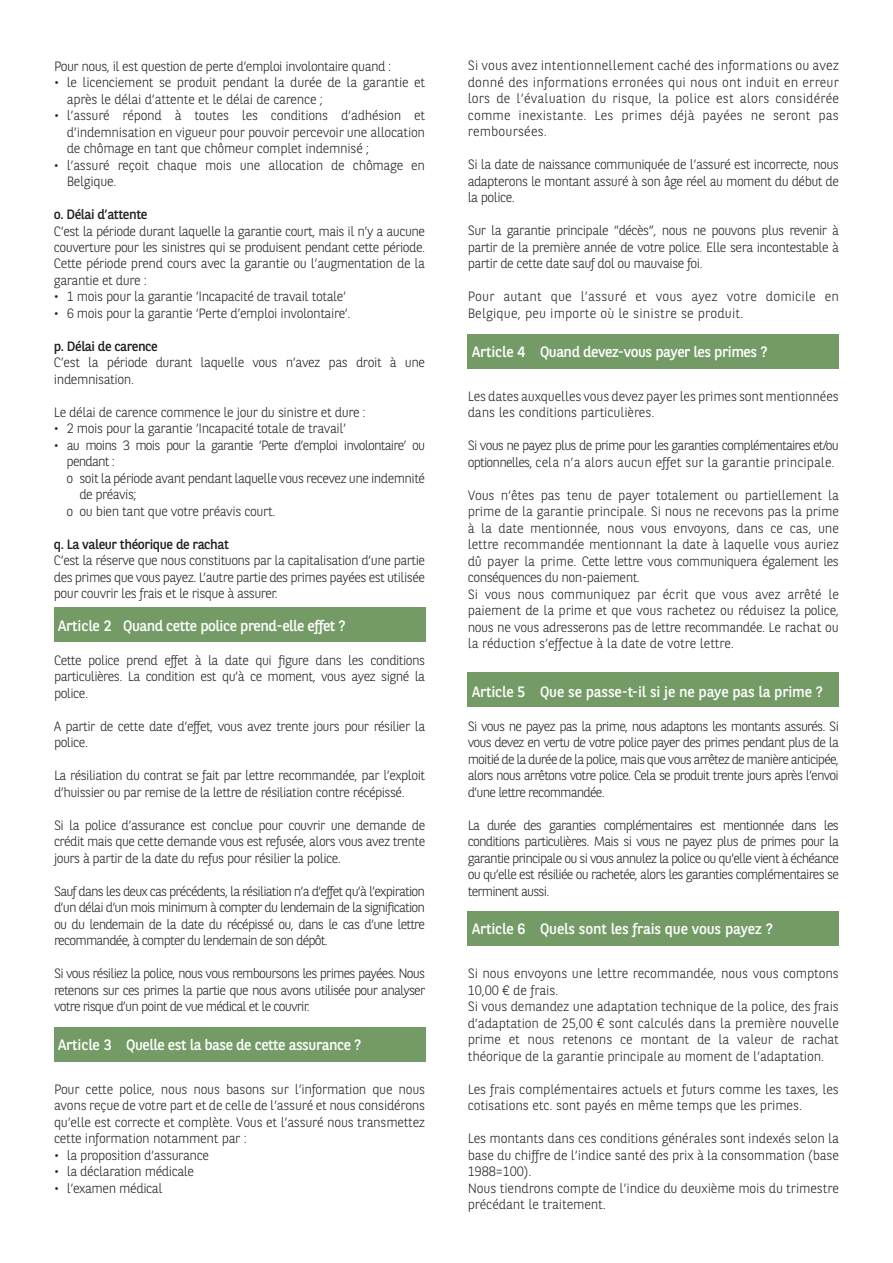
<style>
.page{position:relative;width:893px;height:1263px;background:#fff}
.page>*{position:absolute;margin:0;border:0;box-sizing:border-box;transform-origin:0 0}
.t1{font:15px "BNPP Sans";letter-spacing:-.03em;color:#fff}
.t2{font:15px "BNPP Sans";letter-spacing:-.01em;color:#fff}
.t3{font:300 13.5px/16.5px "BNPP Sans";letter-spacing:-.02em;color:#231f20;text-align:justify}
.t4{font:300 13.5px/16.5px "BNPP Sans";letter-spacing:-.04em;color:#231f20}
.t5{font:300 13.5px/16.5px "BNPP Sans";letter-spacing:-.06em;color:#231f20}
.t6{font:300 13.5px/16.5px "BNPP Sans";letter-spacing:.01em;color:#231f20}
.t7{font:13.5px "BNPP Sans";letter-spacing:-.03em;color:#231f20}
</style>
<div class="page">
<div style="left:54px;top:608px;width:371px;height:34px;background:#749b66"></div>
<div style="left:54px;top:1028px;width:371px;height:34px;background:#749b66"></div>
<div style="left:468px;top:334px;width:371px;height:35px;background:#749b66"></div>
<div style="left:468px;top:672px;width:371px;height:34px;background:#749b66"></div>
<div style="left:468px;top:911px;width:371px;height:35px;background:#749b66"></div>
<p class="t4" style="left:54px;top:57px;width:339px">Pour nous, il est question de perte d’emploi involontaire quand :</p>
<p class="t3" style="left:67px;top:73px;width:360px;text-indent:-13px">• le licenciement se produit pendant la durée de la garantie et après le délai d’attente et le délai de carence ;</p>
<p class="t3" style="left:67px;top:106px;width:360px;text-indent:-13px">• l’assuré répond à toutes les conditions d’adhésion et d’indemnisation en vigueur pour pouvoir percevoir une allocation de chômage en tant que chômeur complet indemnisé ;</p>
<p class="t3" style="left:67px;top:156px;width:360px;text-indent:-13px">• l’assuré reçoit chaque mois une allocation de chômage en<br>Belgique.</p>
<p class="t7" style="left:54px;top:205px;width:95px">o. Délai d’attente</p>
<p class="t3" style="left:54px;top:222px;width:373px">C’est la période durant laquelle la garantie court, mais il n’y a aucune couverture pour les sinistres qui se produisent pendant cette période.<br>Cette période prend cours avec la garantie ou l’augmentation de la garantie et dure :</p>
<p class="t3" style="left:54px;top:288px;width:294px">• 1 mois pour la garantie ‘Incapacité de travail totale’</p>
<p class="t3" style="left:54px;top:304px;width:298px">• 6 mois pour la garantie ‘Perte d’emploi involontaire’.</p>
<p class="t7" style="left:54px;top:337px;width:105px">p. Délai de carence</p>
<p class="t3" style="left:54px;top:354px;width:373px">C’est la période durant laquelle vous n’avez pas droit à une indemnisation.</p>
<p class="t3" style="left:54px;top:403px;width:313px">Le délai de carence commence le jour du sinistre et dure :</p>
<p class="t3" style="left:54px;top:420px;width:294px">• 2 mois pour la garantie ‘Incapacité totale de travail’</p>
<p class="t5" style="left:54px;top:436px;width:373px">• au moins 3 mois pour la garantie ‘Perte d’emploi involontaire’ ou</p>
<p class="t5" style="left:67px;top:453px;width:50px">pendant :</p>
<p class="t4" style="left:67px;top:469px;width:360px">o soit la période avant pendant laquelle vous recevez une indemnité</p>
<p class="t4" style="left:79px;top:486px;width:59px">de préavis;</p>
<p class="t3" style="left:67px;top:502px;width:210px">o ou bien tant que votre préavis court.</p>
<p class="t7" style="left:54px;top:535px;width:177px">q. La valeur théorique de rachat</p>
<p class="t3" style="left:54px;top:552px;width:373px">C’est la réserve que nous constituons par la capitalisation d’une partie des primes que vous payez. L’autre partie des primes payées est utilisée pour couvrir les frais et le risque à assurer.</p>
<p class="t1" style="left:58px;top:615px;width:289px">Article 2 Quand cette police prend-elle effet ?</p>
<p class="t3" style="left:54px;top:651px;width:373px">Cette police prend effet à la date qui figure dans les conditions particulières. La condition est qu’à ce moment, vous ayez signé la police.</p>
<p class="t4" style="left:54px;top:717px;width:373px">A partir de cette date d’effet, vous avez trente jours pour résilier la police.</p>
<p class="t4" style="left:54px;top:766px;width:373px">La résiliation du contrat se fait par lettre recommandée, par l’exploit d’huissier ou par remise de la lettre de résiliation contre récépissé.</p>
<p class="t3" style="left:54px;top:816px;width:373px">Si la police d’assurance est conclue pour couvrir une demande de crédit mais que cette demande vous est refusée, alors vous avez trente jours à partir de la date du refus pour résilier la police.</p>
<p class="t3" style="left:54px;top:882px;width:373px">Sauf dans les deux cas précédents, la résiliation n’a d’effet qu’à l’expiration d’un délai d’un mois minimum à compter du lendemain de la signification ou du lendemain de la date du récépissé ou, dans le cas d’une lettre recommandée, à compter du lendemain de son dépôt.</p>
<p class="t3" style="left:54px;top:964px;width:373px">Si vous résiliez la police, nous vous remboursons les primes payées. Nous retenons sur ces primes la partie que nous avons utilisée pour analyser votre risque d’un point de vue médical et le couvrir.</p>
<p class="t1" style="left:58px;top:1035px;width:305px">Article 3 Quelle est la base de cette assurance ?</p>
<p class="t3" style="left:54px;top:1080px;width:373px">Pour cette police, nous nous basons sur l’information que nous avons reçue de votre part et de celle de l’assuré et nous considérons qu’elle est correcte et complète. Vous et l’assuré nous transmettez cette information notamment par :</p>
<p class="t3" style="left:54px;top:1146px;width:157px">• la proposition d’assurance</p>
<p class="t3" style="left:54px;top:1162px;width:142px">• la déclaration médicale</p>
<p class="t3" style="left:54px;top:1179px;width:110px">• l’examen médical</p>
<p class="t3" style="left:468px;top:57px;width:373px">Si vous avez intentionnellement caché des informations ou avez donné des informations erronées qui nous ont induit en erreur lors de l’évaluation du risque, la police est alors considérée comme inexistante. Les primes déjà payées ne seront pas remboursées.</p>
<p class="t3" style="left:468px;top:156px;width:373px">Si la date de naissance communiquée de l’assuré est incorrecte, nous adapterons le montant assuré à son âge réel au moment du début de la police.</p>
<p class="t3" style="left:468px;top:222px;width:373px">Sur la garantie principale “décès”, nous ne pouvons plus revenir à partir de la première année de votre police. Elle sera incontestable à partir de cette date sauf dol ou mauvaise foi.</p>
<p class="t6" style="left:468px;top:288px;width:373px">Pour autant que l’assuré et vous ayez votre domicile en<br>Belgique, peu importe où le sinistre se produit.</p>
<p class="t1" style="left:472px;top:342px;width:297px">Article 4 Quand devez-vous payer les primes ?</p>
<p class="t3" style="left:468px;top:387px;width:373px">Les dates auxquelles vous devez payer les primes sont mentionnées dans les conditions particulières.</p>
<p class="t5" style="left:468px;top:436px;width:373px">Si vous ne payez plus de prime pour les garanties complémentaires et/ou optionnelles, cela n’a alors aucun effet sur la garantie principale.</p>
<p class="t3" style="left:468px;top:486px;width:373px;text-align:left">Vous n’êtes pas tenu de payer totalement ou partiellement la prime de la garantie principale. Si nous ne recevons pas la prime à la date mentionnée, nous vous envoyons, dans ce cas, une lettre recommandée mentionnant la date à laquelle vous auriez dû payer la prime. Cette lettre vous communiquera également les conséquences du non-paiement.<br>Si vous nous communiquez par écrit que vous avez arrêté le paiement de la prime et que vous rachetez ou réduisez la police, nous ne vous adresserons pas de lettre recommandée. Le rachat ou la réduction s’effectue à la date de votre lettre.</p>
<p class="t2" style="left:472px;top:681px;width:353px">Article 5 Que se passe-t-il si je ne paye pas la prime ?</p>
<p class="t3" style="left:468px;top:717px;width:373px">Si vous ne payez pas la prime, nous adaptons les montants assurés. Si vous devez en vertu de votre police payer des primes pendant plus de la moitié de la durée de la police, mais que vous arrêtez de manière anticipée, alors nous arrêtons votre police. Cela se produit trente jours après l’envoi d’une lettre recommandée.</p>
<p class="t3" style="left:468px;top:816px;width:373px">La durée des garanties complémentaires est mentionnée dans les conditions particulières. Mais si vous ne payez plus de primes pour la garantie principale ou si vous annulez la police ou qu’elle vient à échéance ou qu’elle est résiliée ou rachetée, alors les garanties complémentaires se terminent aussi.</p>
<p class="t2" style="left:472px;top:919px;width:302px">Article 6 Quels sont les frais que vous payez ?</p>
<p class="t3" style="left:468px;top:964px;width:373px;text-align:left">Si nous envoyons une lettre recommandée, nous vous comptons 10,00 € de frais.<br>Si vous demandez une adaptation technique de la police, des frais d’adaptation de 25,00 € sont calculés dans la première nouvelle prime et nous retenons ce montant de la valeur de rachat théorique de la garantie principale au moment de l’adaptation.</p>
<p class="t3" style="left:468px;top:1080px;width:373px">Les frais complémentaires actuels et futurs comme les taxes, les cotisations etc. sont payés en même temps que les primes.</p>
<p class="t3" style="left:468px;top:1129px;width:373px;text-align:left">Les montants dans ces conditions générales sont indexés selon la base du chiffre de l’indice santé des prix à la consommation (base 1988=100).<br>Nous tiendrons compte de l’indice du deuxième mois du trimestre précédant le traitement.</p>
</div>
